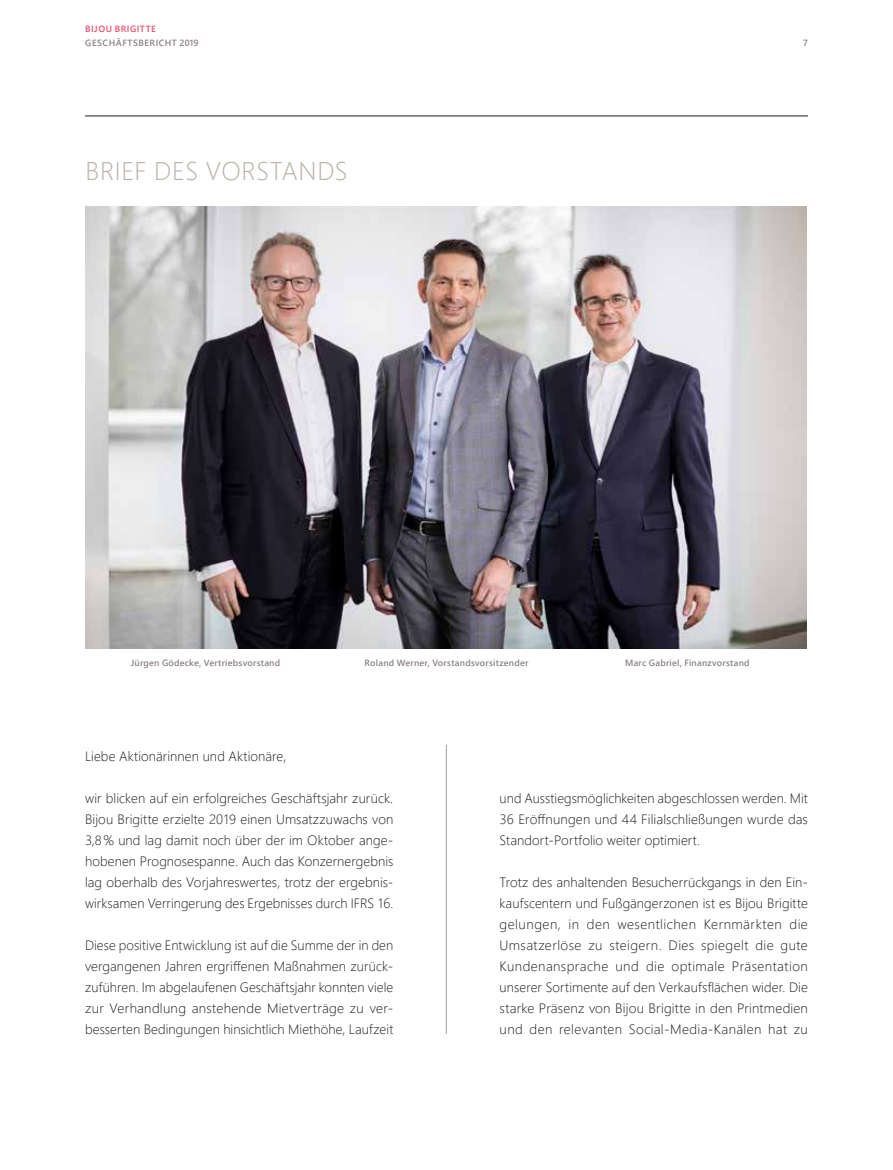
<style>
.page{position:relative;width:893px;height:1170px;background:#fff}
.page>*{position:absolute;margin:0;border:0;box-sizing:border-box;transform-origin:0 0}
.t1{font:25.5px "Webly Sleek UI Light";letter-spacing:.025em;color:#b8b1a8}
.t2{font:13.5px/21px "Webly Sleek UI Light";letter-spacing:.005em;color:#1a1a18;text-align:justify}
.t3{font:9px "Webly Sleek UI Semibold";letter-spacing:.025em;color:#8b8280}
.t4{font:9px "Webly Sleek UI Semibold";letter-spacing:.055em;color:#8b8280}
.t5{font:9px "Webly Sleek UI Semibold";letter-spacing:.055em;color:#ea4d6a}
</style>
<div class="page">
<img style="left:85px;top:207px;width:722px;height:441px">
<hr style="left:85px;top:115px;width:723px;height:1px;background:#1a1a18">
<hr style="left:446px;top:744px;width:1px;height:289px;background:#9c9d9d">
<p class="t5" style="left:85px;top:22px;width:72px">BIJOU BRIGITTE</p>
<p class="t4" style="left:85px;top:36px;width:115px">GESCHÄFTSBERICHT 2019</p>
<p class="t3" style="left:803px;top:36px;width:6px">7</p>
<h1 class="t1" style="left:85px;top:152px;width:264px">BRIEF DES VORSTANDS</h1>
<p class="t3" style="left:131px;top:656px;width:151px">Jürgen Gödecke, Vertriebsvorstand</p>
<p class="t3" style="left:365px;top:656px;width:165px">Roland Werner, Vorstandsvorsitzender</p>
<p class="t3" style="left:625px;top:656px;width:126px">Marc Gabriel, Finanzvorstand</p>
<p class="t2" style="left:85px;top:744px;width:203px">Liebe Aktionärinnen und Aktionäre,</p>
<p class="t2" style="left:85px;top:786px;width:310px">wir blicken auf ein erfolgreiches Geschäftsjahr zurück.<br>Bijou Brigitte erzielte 2019 einen Umsatzzuwachs von 3,8% und lag damit noch über der im Oktober ange&shy;hobenen Prognosespanne. Auch das Konzernergebnis lag oberhalb des Vorjahreswertes, trotz der ergebnis&shy;wirksamen Verringerung des Ergebnisses durch IFRS 16.</p>
<p class="t2" style="left:85px;top:933px;width:310px;text-align:left">Diese positive Entwicklung ist auf die Summe der in den vergangenen Jahren ergriffenen Maßnahmen zurück&shy;zuführen. Im abgelaufenen Geschäftsjahr konnten viele zur -Verhandlung anstehende Mietverträge zu ver&shy;besserten Bedingungen hinsichtlich Miethöhe, Laufzeit</p>
<p class="t2" style="left:500px;top:786px;width:310px">und Ausstiegsmöglichkeiten abgeschlossen werden. Mit 36 Eröffnungen und 44 Filialschließungen wurde das Standort-Portfolio weiter optimiert.</p>
<p class="t2" style="left:500px;top:870px;width:310px">Trotz des anhaltenden Besucherrückgangs in den Ein&shy;kaufscentern und Fußgängerzonen ist es Bijou -Brigitte gelungen, in den wesentlichen Kernmärkten die Umsatzerlöse zu -steigern. Dies spiegelt die gute Kundenansprache und die optimale Präsentation unserer Sortimente auf den Verkaufsflächen wider. Die starke Präsenz von Bijou Brigitte in den Printmedien und den relevanten Social-Media-Kanälen hat zu</p>
</div>
